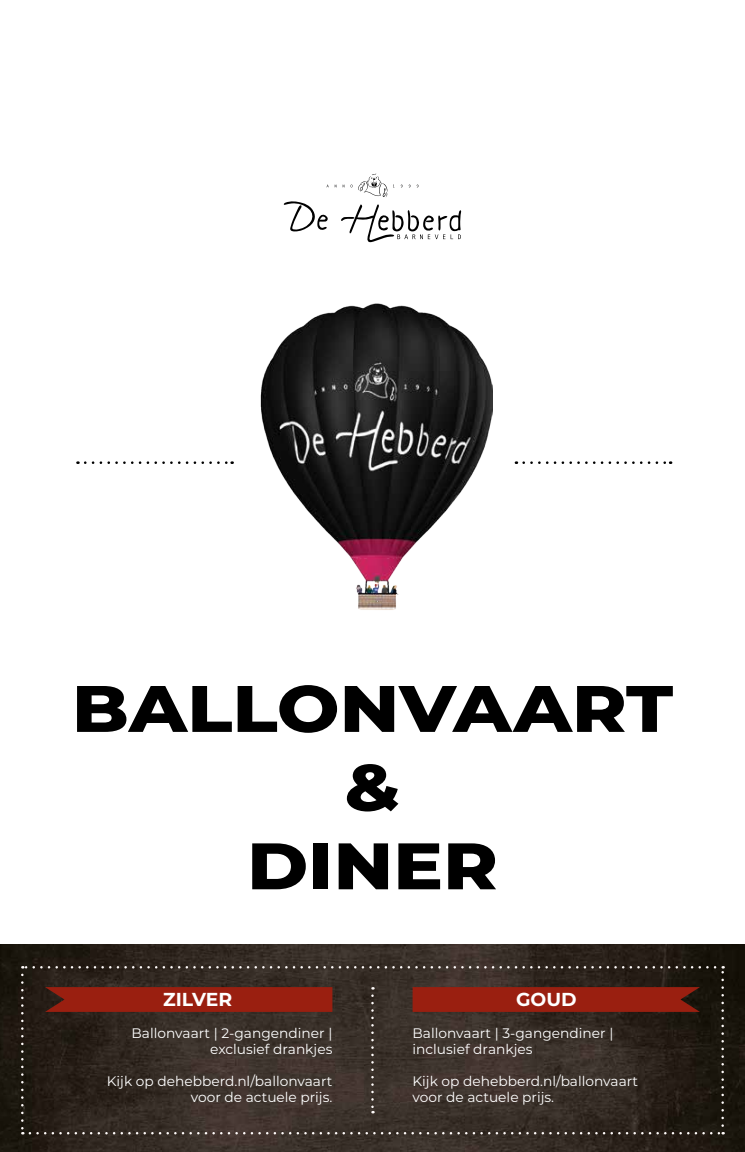
<style>
.page{position:relative;width:745px;height:1152px;background:#fff}
.page>*{position:absolute;margin:0;border:0;box-sizing:border-box;transform-origin:0 0}
.t1{font:800 65.5px/78.6px "Montserrat";color:#000;text-align:center;scale:1.13 1}
.t2{font:700 18.75px "Montserrat";color:#fff}
.t3{font:13.75px/16.5px "Montserrat";color:#fff;text-align:right}
</style>
<div class="page">
<img style="left:0;top:945px;width:744px;height:207px">
<svg style="left:21px;top:974px;width:3px;height:160px"></svg>
<svg style="left:30px;top:1132px;width:693px;height:2px"></svg>
<svg style="left:721px;top:966px;width:2px;height:159px"></svg>
<svg style="left:22px;top:966px;width:692px;height:2px"></svg>
<svg style="left:371px;top:995px;width:2px;height:118px"></svg>
<svg style="left:358px;top:174px;width:29px;height:23px"></svg>
<svg style="left:283px;top:201px;width:45px;height:30px"></svg>
<svg style="left:341px;top:204px;width:120px;height:38px"></svg>
<svg style="left:85px;top:461px;width:147px;height:3px"></svg>
<svg style="left:523px;top:461px;width:147px;height:3px"></svg>
<svg style="left:45px;top:987px;width:287px;height:25px;background:#951f10"></svg>
<svg style="left:412px;top:987px;width:287px;height:25px;background:#951e10"></svg>
<img style="left:260px;top:303px;width:232px;height:307px">
<h1 class="t1" style="left:72px;top:665px;width:533px">BALLONVAART &amp;<br>DINER</h1>
<h2 class="t2" style="left:163px;top:986px;width:71px">ZILVER</h2>
<h2 class="t2" style="left:516px;top:986px;width:62px">GOUD</h2>
<p class="t3" style="left:131px;top:1024px;width:202px">Ballonvaart | 2-gangendiner | exclusief drankjes</p>
<p class="t3" style="left:107px;top:1072px;width:227px">Kijk op dehebberd.nl/ballonvaart voor de actuele prijs.</p>
<p class="t3" style="left:412px;top:1024px;width:202px;text-align:left">Ballonvaart | 3-gangendiner | inclusief drankjes</p>
<p class="t3" style="left:412px;top:1072px;width:227px;text-align:left">Kijk op dehebberd.nl/ballonvaart voor de actuele prijs.</p>
</div>
